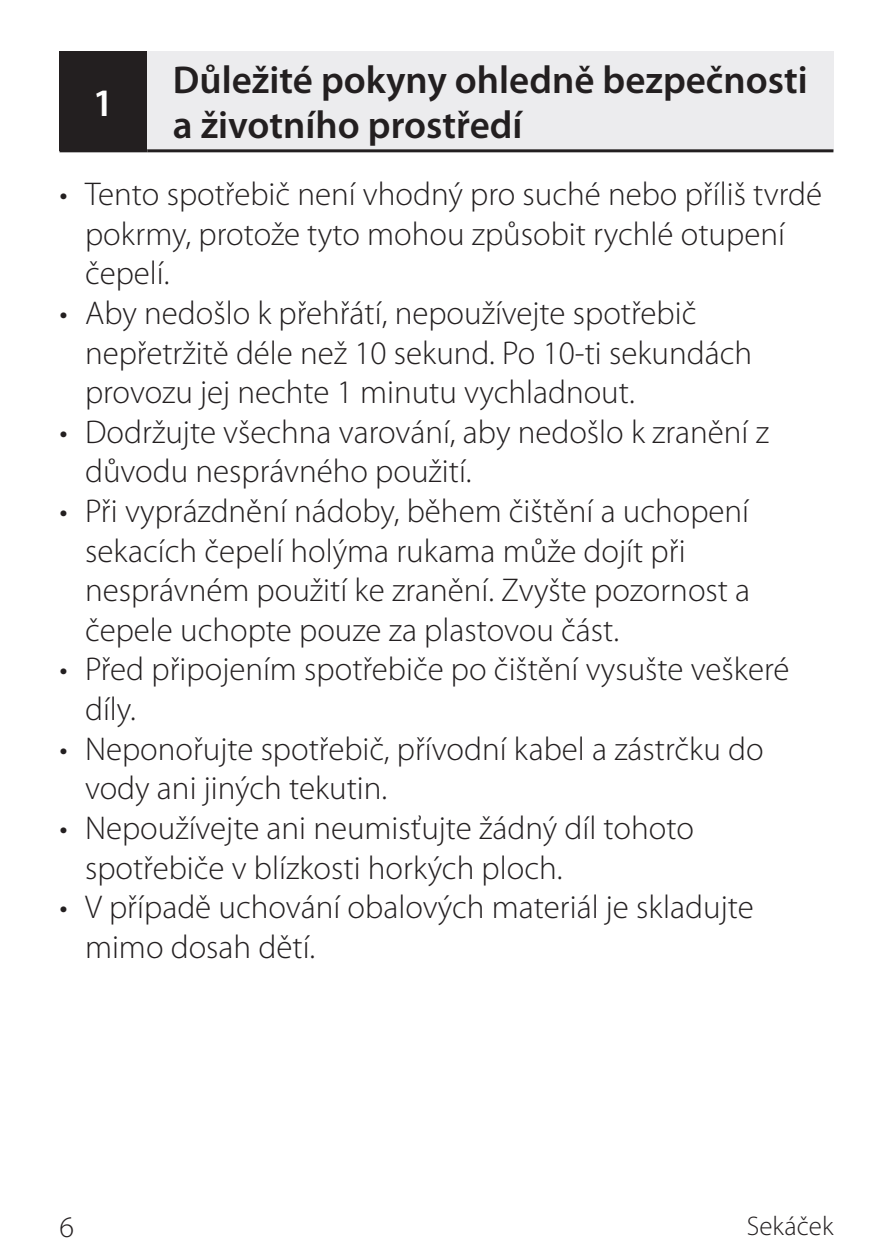
<style>
.page{position:relative;width:893px;height:1259px;background:#fff}
.page>*{position:absolute;margin:0;border:0;box-sizing:border-box;transform-origin:0 0}
.Nadpis_13{font:600 39px/45px "Myriad Pro";color:#231f20}
.Nadpis_13-2{font:600 39px "Myriad Pro";color:#fff}
.Odsadený_11{font:300 33px/39.6px "Myriad Pro";color:#231f20}
.t1{font:300 30px "Myriad Pro";color:#231f20}
.t2{font:300 27px "Myriad Pro";color:#231f20}
</style>
<div class="page">
<div style="left:60px;top:51px;width:87px;height:100px;background:#231f20"></div>
<div style="left:147px;top:51px;width:686px;height:100px;background:#ececee"></div>
<hr style="left:60px;top:149px;width:87px;height:3px;background:#231f20">
<hr style="left:147px;top:149px;width:686px;height:3px;background:#231f20">
<p class="Nadpis_13" style="left:173px;top:56px;width:636px">Důležité pokyny ohledně bezpečnosti a životního prostředí</p>
<p class="Odsadený_11" style="left:85px;top:175px;width:738px;text-indent:-26px">• Tento spotřebič není vhodný pro suché nebo příliš tvrdé pokrmy, protože tyto mohou způsobit rychlé otupení čepelí.</p>
<p class="Odsadený_11" style="left:85px;top:294px;width:668px;text-indent:-26px">• Aby nedošlo k přehřátí, nepoužívejte spotřebič nepřetržitě déle než 10 sekund. Po 10-ti sekundách provozu jej nechte 1 minutu vychladnout.</p>
<p class="Odsadený_11" style="left:85px;top:412px;width:685px;text-indent:-26px">• Dodržujte všechna varování, aby nedošlo k zranění z důvodu nesprávného použití.</p>
<p class="Odsadený_11" style="left:85px;top:492px;width:667px;text-indent:-26px">• Při vyprázdnění nádoby, během čištění a uchopení sekacích čepelí holýma rukama může dojít při nesprávném použití ke zranění. Zvyšte pozornost a čepele uchopte pouze za plastovou část.</p>
<p class="Odsadený_11" style="left:85px;top:650px;width:706px;text-indent:-26px">• Před připojením spotřebiče po čištění vysušte veškeré díly.</p>
<p class="Odsadený_11" style="left:85px;top:729px;width:680px;text-indent:-26px">• Neponořujte spotřebič, přívodní kabel a zástrčku do vody ani jiných tekutin.</p>
<p class="Odsadený_11" style="left:85px;top:808px;width:610px;text-indent:-26px">• Nepoužívejte ani neumisťujte žádný díl tohoto spotřebiče v blízkosti horkých ploch.</p>
<p class="Odsadený_11" style="left:85px;top:888px;width:670px;text-indent:-26px">• V případě uchování obalových materiál je skladujte mimo dosah dětí.</p>
<p class="Nadpis_13-2" style="left:93px;top:78px;width:22px">1</p>
<p class="t1" style="left:60px;top:1210px;width:16px">6</p>
<p class="t2" style="left:747px;top:1210px;width:88px">Sekáček</p>
</div>
